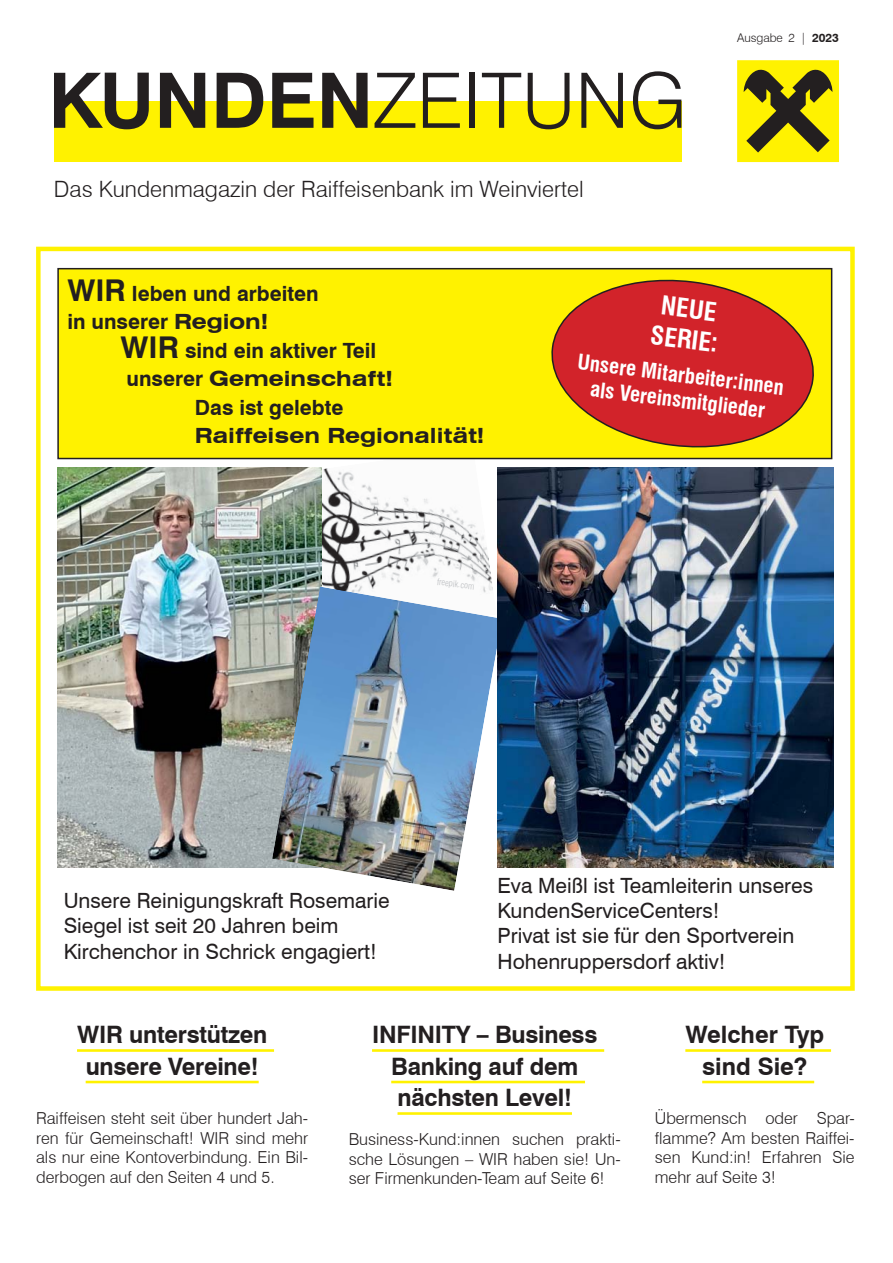
<style>
.page{position:relative;width:893px;height:1263px;background:#fff}
.page>*{position:absolute;margin:0;border:0;box-sizing:border-box;transform-origin:0 0}
.t1{font:300 76.5px "Swiss 721 BT";color:#231f20}
.t2{font:700 condensed 25.5px/30.6px "Swiss 721 BT";color:#fff}
.t3{font:700 24px/31.5px "Swiss 721 BT";letter-spacing:-.01em;color:#231f20;text-align:center}
.t4{font:300 22.5px "Swiss 721 BT";color:#231f20}
.t5{font:21px/25.2px "Swiss 721 BT";color:#231f20}
.t6{font:700 21px/28.5px "Swiss 721 BT";color:#231f20}
.t7{font:700 expanded 21px "Swiss 721 BT";color:#231f20}
.t8{font:700 condensed 21px/25.2px "Swiss 721 BT";color:#fff;text-align:center}
.t9{font:300 16.5px/19.5px "Swiss 721 BT";color:#231f20;text-align:justify}
.t10{font:300 12px "Swiss 721 BT";letter-spacing:-.005em;color:#231f20}
.t11{font:300 condensed 9px "Swiss 721 BT";color:#bbbdc0}
.s1{font-weight:700}
.s2{font-size:30px}
.s3{font-stretch:expanded}
.s4{font-stretch:normal}
</style>
<div class="page">
<div style="left:36px;top:247px;width:819px;height:744px;border:4px solid #fff200"></div>
<div style="left:54px;top:101px;width:627px;height:60px;background:#fff200"></div>
<svg style="left:737px;top:60px;width:102px;height:102px;background:#b4aa0c"></svg>
<hr style="left:77px;top:1049px;width:197px;height:3px;background:#fff200">
<hr style="left:86px;top:1081px;width:173px;height:2px;background:#fff200">
<hr style="left:372px;top:1049px;width:232px;height:3px;background:#fff200">
<hr style="left:391px;top:1081px;width:194px;height:2px;background:#fff200">
<hr style="left:397px;top:1112px;width:175px;height:3px;background:#fff200">
<hr style="left:685px;top:1049px;width:146px;height:3px;background:#fff200">
<hr style="left:702px;top:1081px;width:112px;height:2px;background:#fff200">
<img style="left:306px;top:459px;width:191px;height:128px">
<img style="left:57px;top:468px;width:264px;height:399px">
<img style="left:272px;top:587px;width:230px;height:304px">
<img style="left:497px;top:468px;width:336px;height:399px">
<div style="left:58px;top:269px;width:774px;height:190px;background:#fff200"></div>
<div style="left:57px;top:268px;width:775px;height:191px;border:2px solid #231f20"></div>
<svg style="left:551px;top:279px;width:263px;height:169px"></svg>
<h1 class="t1" style="left:48px;top:54px;width:640px"><span class="s1">KUNDEN</span>ZEITUNG</h1>
<h3 class="t4" style="left:54px;top:176px;width:531px">Das Kundenmagazin der Raiffeisenbank im Weinviertel</h3>
<p class="t10" style="left:737px;top:31px;width:103px">Ausgabe 2 | <span class="s1">2023</span></p>
<p class="t6" style="left:67px;top:279px;width:253px"><span class="s2">WIR</span> leben und arbeiten in unserer <span class="s3">Region!</span></p>
<p class="t6" style="left:120px;top:336px;width:257px"><span class="s2">WIR</span> sind ein aktiver Teil</p>
<p class="t7" style="left:126px;top:366px;width:268px"><span class="s4">unserer</span> Gemeinschaft!</p>
<p class="t6" style="left:195px;top:393px;width:150px">Das ist gelebte</p>
<p class="t7" style="left:195px;top:423px;width:291px">Raiffeisen Regionalität!</p>
<p class="t11" style="left:438px;top:576px;width:39px;rotate:7deg">freepik.com</p>
<h2 class="t2" style="left:656px;top:289px;width:69px;rotate:7deg">NEUE<br>SERIE:</h2>
<p class="t8" style="left:579px;top:349px;width:209px;rotate:7deg">Unsere Mitarbeiter:innen als Vereinsmitglieder</p>
<p class="t5" style="left:64px;top:888px;width:327px">Unsere Reinigungskraft Rosemarie<br>Siegel ist seit 20 Jahren beim<br>Kirchenchor in Schrick engagiert!</p>
<p class="t5" style="left:497px;top:873px;width:317px">Eva Meißl ist Teamleiterin unseres<br>KundenServiceCenters!<br>Privat ist sie für den Sportverein<br>Hohenruppersdorf aktiv!</p>
<h3 class="t3" style="left:77px;top:1019px;width:192px">WIR unterstützen unsere Vereine!</h3>
<p class="t9" style="left:36px;top:1108px;width:274px">Raiffeisen steht seit über hundert Jah&shy;ren für Gemeinschaft! WIR sind mehr als nur eine Kontoverbindung. Ein Bil&shy;derbogen auf den Seiten 4 und 5.</p>
<h3 class="t3" style="left:372px;top:1019px;width:227px">INFINITY – Business<br>Banking auf dem nächsten Level!</h3>
<p class="t9" style="left:349px;top:1129px;width:274px">Business-Kund:innen suchen prakti&shy;sche Lösungen – WIR haben sie! Un&shy;ser Firmenkunden-Team auf Seite 6!</p>
<h3 class="t3" style="left:685px;top:1019px;width:140px">Welcher Typ sind Sie?</h3>
<p class="t9" style="left:655px;top:1108px;width:201px">Übermensch oder Spar&shy;flamme? Am besten Raiffei&shy;sen Kund:in! Erfahren Sie mehr auf Seite 3!</p>
</div>
